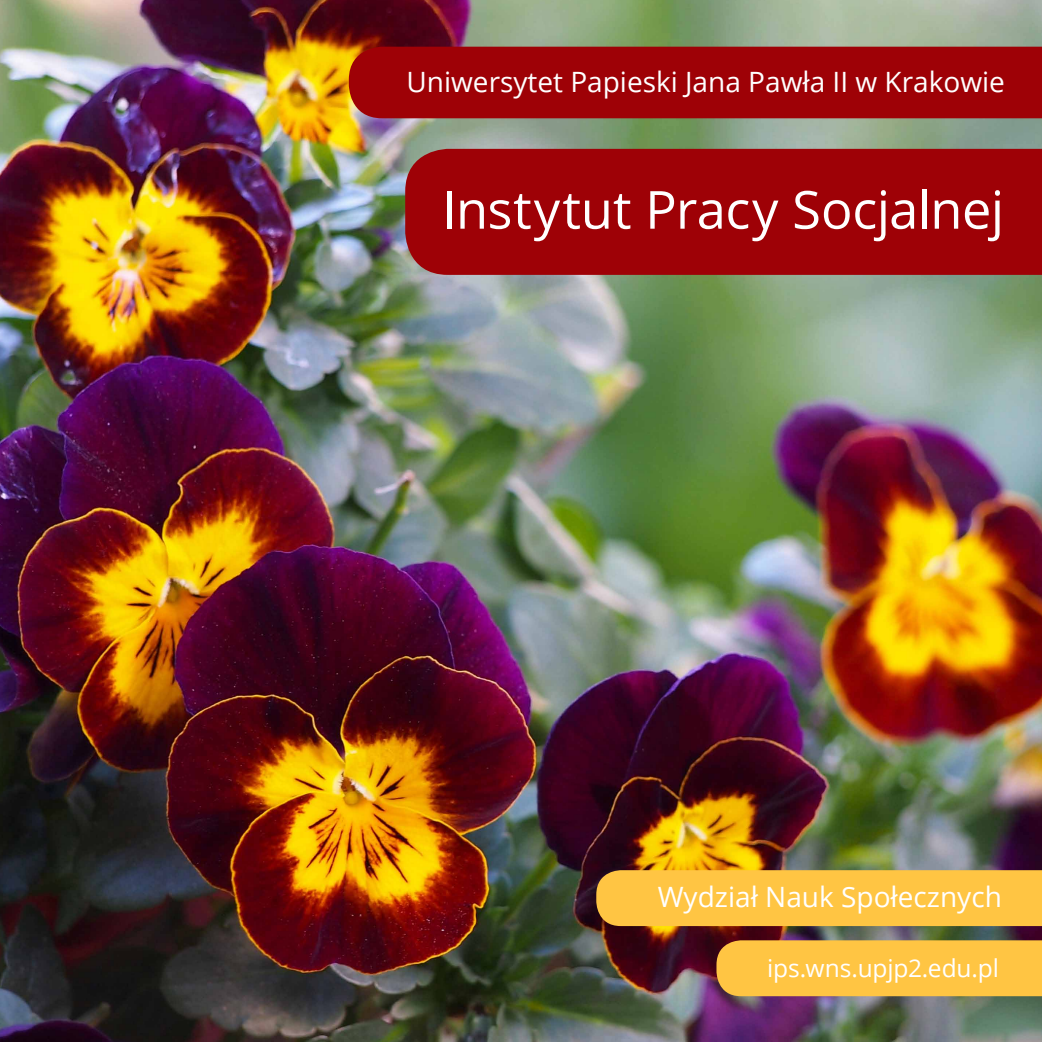
<style>
.page{position:relative;width:1042px;height:1042px;background:#fff}
.page>*{position:absolute;margin:0;border:0;box-sizing:border-box;transform-origin:0 0}
.t1{font:52.5px "Open Sans";letter-spacing:-.01em;color:#fff}
.t2{font:28px "Open Sans";color:#fff}
.t3{font:24.5px "Open Sans";letter-spacing:-.005em;color:#fff}
</style>
<div class="page">
<img style="left:0;top:0;width:1042px;height:1042px">
<div style="left:349px;top:47px;width:693px;height:71px;background:#9e0106"></div>
<div style="left:716px;top:940px;width:326px;height:56px;background:#ffc543"></div>
<div style="left:596px;top:870px;width:446px;height:56px;background:#ffc543"></div>
<div style="left:405px;top:149px;width:637px;height:126px;background:#9e0106"></div>
<p class="t2" style="left:406px;top:62px;width:600px">Uniwersytet Papieski Jana Pawła II w Krakowie</p>
<h1 class="t1" style="left:442px;top:174px;width:564px">Instytut Pracy Socjalnej</h1>
<p class="t2" style="left:658px;top:877px;width:346px">Wydział Nauk Społecznych</p>
<p class="t3" style="left:767px;top:951px;width:233px">ips.wns.upjp2.edu.pl</p>
</div>
